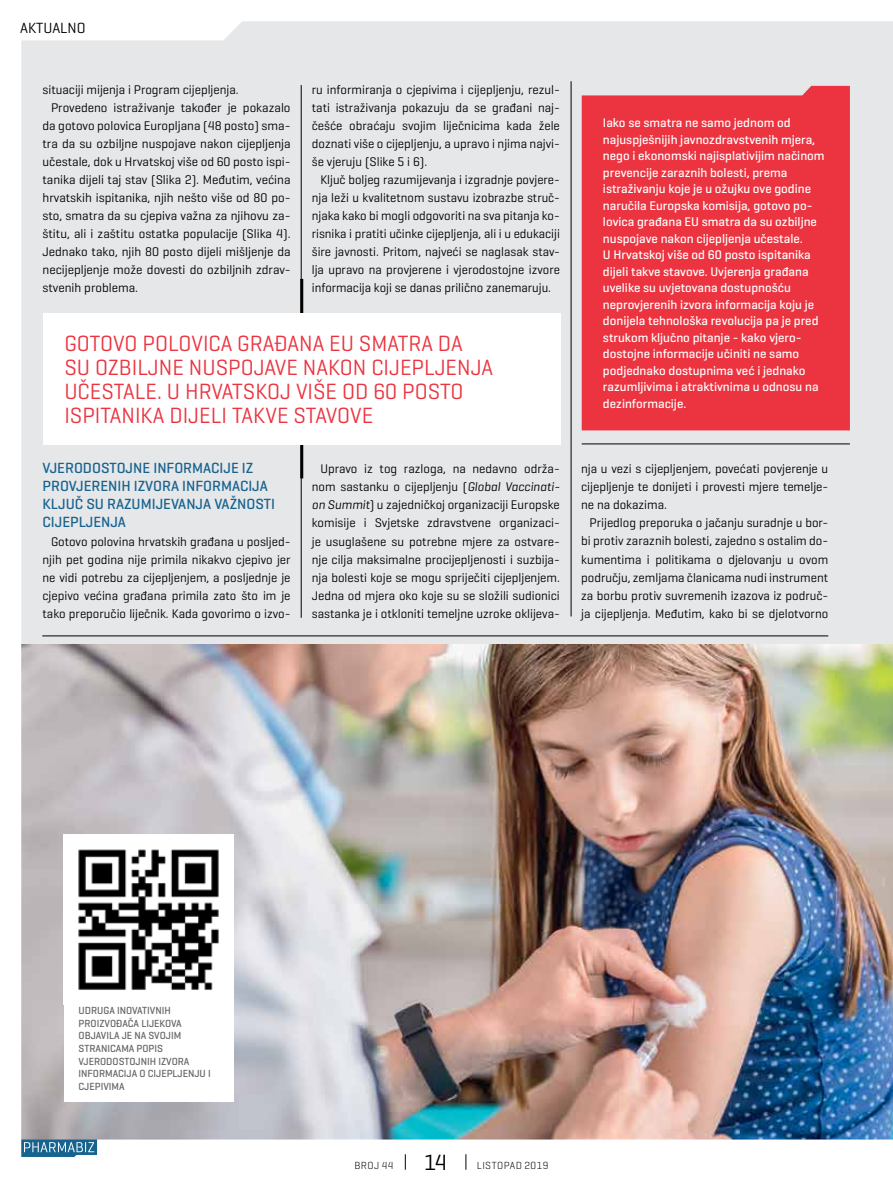
<style>
.page{position:relative;width:893px;height:1191px;background:#fff}
.page>*{position:absolute;margin:0;border:0;box-sizing:border-box;transform-origin:0 0}
.t1{font:22.5px/24px "Geogrotesque";color:#eb3440}
.t2{font:22.5px "Geogrotesque";color:#000}
.t3{font:500 15px/18px "Geogrotesque";color:#166390}
.t4{font:15px "Geogrotesque";color:#000}
.t5{font:12.75px/18px "Geogrotesque";color:#000;text-align:justify}
.t6{font:500 12.75px/16.5px "Geogrotesque";color:#fff}
.t7{font:500 10.5px/12.6px "Geogrotesque";color:#636466}
.t8{font:300 10.5px "Geogrotesque";letter-spacing:.04em;color:#000}
.s1{font-style:italic}
</style>
<div class="page">
<img style="left:21px;top:21px;width:872px;height:1149px">
<svg style="left:405px;top:1154px;width:1px;height:15px"></svg>
<svg style="left:466px;top:1154px;width:1px;height:15px"></svg>
<svg style="left:21px;top:1139px;width:76px;height:18px"></svg>
<hr style="left:301px;top:85px;width:1px;height:533px;background:#000">
<hr style="left:571px;top:81px;width:1px;height:535px;background:#000">
<hr style="left:582px;top:443px;width:268px;height:1px;background:#000">
<hr style="left:42px;top:635px;width:786px;height:1px;background:#000">
<hr style="left:300px;top:279px;width:3px;height:199px;background:#000">
<div style="left:43px;top:313px;width:517px;height:131px;background:#fff"></div>
<div style="left:582px;top:86px;width:268px;height:344px;background:#eb3440"></div>
<div style="left:64px;top:834px;width:169px;height:268px;background:#fff"></div>
<img style="left:78px;top:849px;width:141px;height:141px">
<p class="t4" style="left:20px;top:18px;width:67px">AKTUALNO</p>
<p class="t5" style="left:43px;top:80px;width:198px">situaciji mijenja i Program cijepljenja.</p>
<p class="t5" style="left:51px;top:98px;width:241px">Provedeno istraživanje također je pokazalo</p>
<p class="t5" style="left:43px;top:116px;width:250px">da gotovo polovica Europljana (48 posto) sma-</p>
<p class="t5" style="left:43px;top:134px;width:250px">tra da su ozbiljne nuspojave nakon cijepljenja</p>
<p class="t5" style="left:43px;top:152px;width:250px">učestale, dok u Hrvatskoj više od 60 posto ispi-</p>
<p class="t5" style="left:43px;top:170px;width:250px">tanika dijeli taj stav (Slika 2). Međutim, većina</p>
<p class="t5" style="left:43px;top:188px;width:250px">hrvatskih ispitanika, njih nešto više od 80 po-</p>
<p class="t5" style="left:43px;top:206px;width:250px">sto, smatra da su cjepiva važna za njihovu za-</p>
<p class="t5" style="left:43px;top:224px;width:250px">štitu, ali i zaštitu ostatka populacije (Slika 4).</p>
<p class="t5" style="left:43px;top:242px;width:250px">Jednako tako, njih 80 posto dijeli mišljenje da</p>
<p class="t5" style="left:43px;top:261px;width:250px">necijepljenje može dovesti do ozbiljnih zdrav-</p>
<p class="t5" style="left:43px;top:279px;width:97px">stvenih problema.</p>
<p class="t5" style="left:312px;top:80px;width:250px">ru informiranja o cjepivima i cijepljenju, rezul&shy;tati istraživanja pokazuju da se građani naj&shy;češće obraćaju svojim liječnicima kada žele doznati više o cijepljenju, a upravo i njima najvi&shy;še vjeruju (Slike 5 i 6).</p>
<p class="t5" style="left:312px;top:170px;width:250px;text-indent:9px">Ključ boljeg razumijevanja i izgradnje povjere&shy;nja leži u kvalitetnom sustavu izobrazbe struč&shy;njaka kako bi mogli odgovoriti na sva pitanja ko&shy;risnika i pratiti učinke cijepljenja, ali i u edukaciji šire javnosti. Pritom, najveći se naglasak stav&shy;lja upravo na provjerene i vjerodostojne izvore informacija koji se danas prilično zanemaruju.</p>
<h1 class="t1" style="left:64px;top:331px;width:430px">GOTOVO POLOVICA GRAĐANA EU SMATRA DA SU OZBILJNE NUSPOJAVE NAKON CIJEPLJENJA UČESTALE. U HRVATSKOJ VIŠE OD 60 POSTO ISPITANIKA DIJELI TAKVE STAVOVE</h1>
<p class="t6" style="left:603px;top:114px;width:223px">Iako se smatra ne samo jednom od najuspješnijih javnozdravstvenih mjera, nego i ekonomski najisplativijim načinom prevencije zaraznih bolesti, prema istraživanju koje je u ožujku ove godine naručila Europska komisija, gotovo po&shy;lovica građana EU smatra da su ozbiljne nuspojave nakon cijepljenja učestale.<br>U Hrvatskoj više od 60 posto ispitanika dijeli takve stavove. Uvjerenja građana uvelike su uvjetovana dostupnošću neprovjerenih izvora informacija koju je donijela tehnološka revolucija pa je pred strukom ključno pitanje - kako vjero&shy;dostojne informacije učiniti ne samo podjednako dostupnima već i jednako razumljivima i atraktivnima u odnosu na dezinformacije.</p>
<p class="t3" style="left:43px;top:459px;width:234px">VJERODOSTOJNE INFORMACIJE IZ<br>PROVJERENIH IZVORA INFORMACIJA<br>KLJUČ SU RAZUMIJEVANJA VAŽNOSTI<br>CIJEPLJENJA</p>
<p class="t5" style="left:43px;top:532px;width:250px;text-indent:9px">Gotovo polovina hrvatskih građana u posljed&shy;njih pet godina nije primila nikakvo cjepivo jer ne vidi potrebu za cijepljenjem, a posljednje je cjepivo većina građana primila zato što im je tako preporučio liječnik. Kada govorimo o izvo-</p>
<p class="t5" style="left:312px;top:459px;width:250px;text-indent:9px">Upravo iz tog razloga, na nedavno održa&shy;nom sastanku o cijepljenju (<span class="s1">Global Vaccinati&shy;on Summit</span>) u zajedničkoj organizaciji Europske komisije i Svjetske zdravstvene organizaci&shy;je usuglašene su potrebne mjere za ostvare&shy;nje cilja maksimalne procijepljenosti i suzbija&shy;nja bolesti koje se mogu spriječiti cijepljenjem.<br>Jedna od mjera oko koje su se složili sudionici sastanka je i otkloniti temeljne uzroke oklijeva-</p>
<p class="t5" style="left:581px;top:459px;width:249px">nja u vezi s cijepljenjem, povećati povjerenje u cijepljenje te donijeti i provesti mjere temelje&shy;ne na dokazima.</p>
<p class="t5" style="left:581px;top:513px;width:249px;text-indent:9px">Prijedlog preporuka o jačanju suradnje u bor&shy;bi protiv zaraznih bolesti, zajedno s ostalim do&shy;kumentima i politikama o djelovanju u ovom području, zemljama članicama nudi instrument za borbu protiv suvremenih izazova iz područ&shy;ja cijepljenja. Međutim, kako bi se djelotvorno</p>
<p class="t7" style="left:79px;top:1004px;width:134px">UDRUGA INOVATIVNIH<br>PROIZVOĐAČA LIJEKOVA<br>OBJAVILA JE NA SVOJIM<br>STRANICAMA POPIS<br>VJERODOSTOJNIH IZVORA<br>INFORMACIJA O CIJEPLJENJU I<br>CJEPIVIMA</p>
<p class="t8" style="left:354px;top:1159px;width:40px">BROJ 44</p>
<h1 class="t2" style="left:424px;top:1147px;width:24px">14</h1>
<p class="t8" style="left:477px;top:1159px;width:73px">LISTOPAD 2019</p>
</div>
